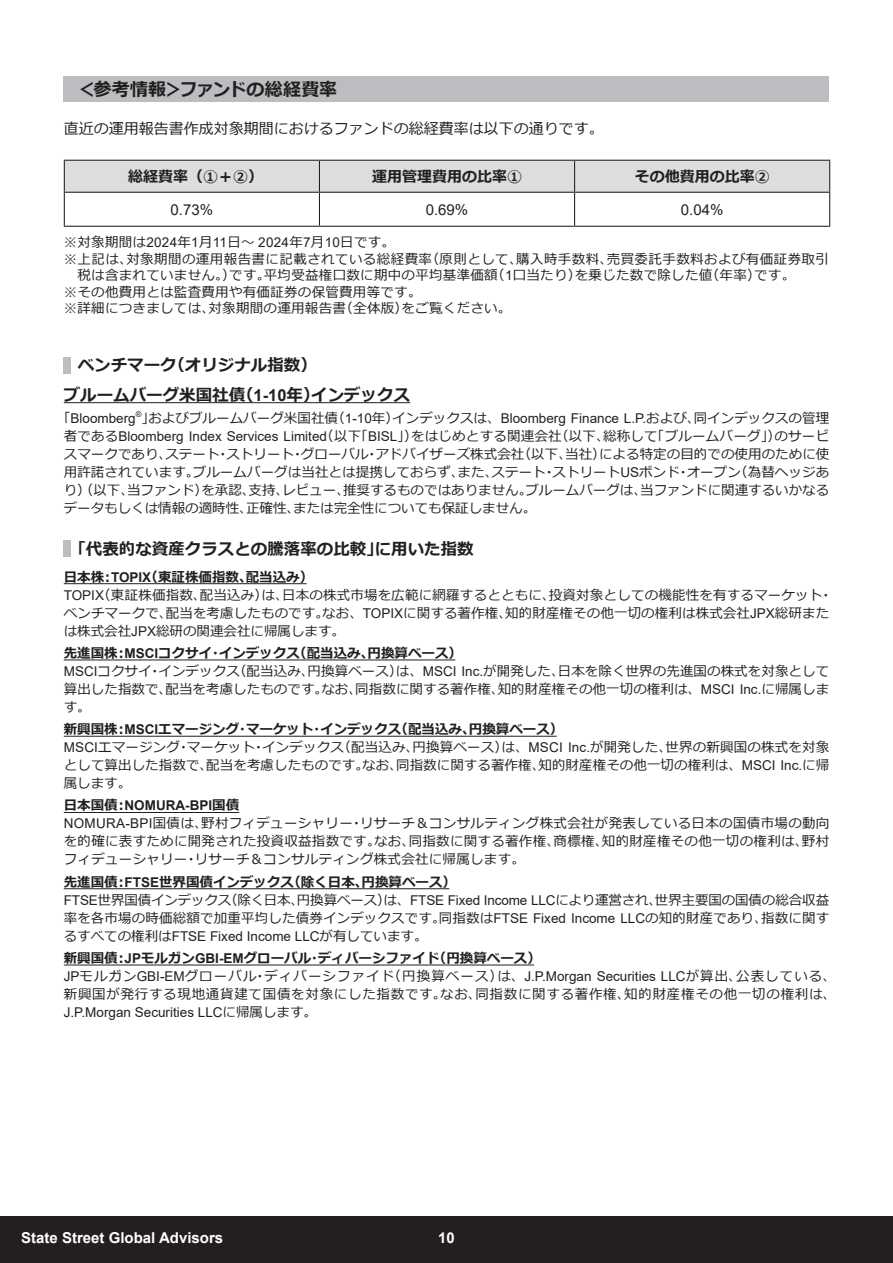
<style>
.page{position:relative;width:893px;height:1263px;background:#fff}
.page>*{position:absolute;margin:0;border:0;box-sizing:border-box;transform-origin:0 0}
.t1{font:700 18px "Meiryo";letter-spacing:.005em;color:#231f20}
.t2{font:700 16.5px/29.2px "Meiryo";color:#231f20}
.t3{font:15px "Meiryo";color:#231f20}
.t4{font:700 15px "Meiryo";color:#231f20}
.t5{font:700 15px "Arial";color:#fff}
.t6{font:15px "Arial";color:#231f20}
.t7{font:700 14.85px "Arial";color:#fff}
.t8{font:13.5px/18px "Meiryo";letter-spacing:.01em;color:#231f20}
.t9{font:13.5px/18px "Meiryo";letter-spacing:.055em;color:#231f20}
.t10{font:13.5px "Arial";color:#231f20}
.t11{font:13.5px "Meiryo";letter-spacing:.03em;color:#231f20}
.t12{font:700 13.5px "Arial";color:#231f20}
.t13{font:7.8px "Arial";color:#231f20}
.s1{font-family:"Arial"}
.s2{font-weight:700}
.s3{font-family:"Arial";font-weight:700}
.s4{font-family:"Meiryo"}
</style>
<div class="page">
<div style="left:0;top:1216px;width:893px;height:47px;background:#231f20"></div>
<hr style="left:64px;top:402px;width:346px;height:1px;background:#231f20">
<hr style="left:64px;top:583px;width:243px;height:1px;background:#231f20">
<hr style="left:64px;top:660px;width:391px;height:1px;background:#231f20">
<hr style="left:64px;top:736px;width:493px;height:1px;background:#231f20">
<hr style="left:64px;top:812px;width:175px;height:1px;background:#231f20">
<hr style="left:64px;top:888px;width:385px;height:1px;background:#231f20">
<hr style="left:64px;top:965px;width:470px;height:1px;background:#231f20">
<div style="left:64px;top:77px;width:765px;height:25px;background:#bcbdc0"></div>
<div style="left:65px;top:161px;width:764px;height:31px;background:#dcdddf"></div>
<hr style="left:64px;top:161px;width:1px;height:31px;background:#231f20">
<hr style="left:64px;top:160px;width:255px;height:1px;background:#231f20">
<hr style="left:319px;top:161px;width:1px;height:31px;background:#231f20">
<hr style="left:319px;top:160px;width:256px;height:1px;background:#231f20">
<hr style="left:574px;top:161px;width:1px;height:31px;background:#231f20">
<hr style="left:575px;top:160px;width:255px;height:1px;background:#231f20">
<hr style="left:829px;top:161px;width:1px;height:31px;background:#231f20">
<hr style="left:64px;top:193px;width:1px;height:33px;background:#231f20">
<hr style="left:64px;top:192px;width:255px;height:1px;background:#231f20">
<hr style="left:319px;top:192px;width:256px;height:1px;background:#231f20">
<hr style="left:319px;top:193px;width:1px;height:33px;background:#231f20">
<hr style="left:64px;top:226px;width:255px;height:1px;background:#231f20">
<hr style="left:319px;top:226px;width:256px;height:1px;background:#231f20">
<hr style="left:574px;top:193px;width:1px;height:33px;background:#231f20">
<hr style="left:575px;top:192px;width:255px;height:1px;background:#231f20">
<hr style="left:829px;top:193px;width:1px;height:33px;background:#231f20">
<hr style="left:575px;top:226px;width:255px;height:1px;background:#231f20">
<div style="left:64px;top:357px;width:7px;height:16px;background:#bcbdc0"></div>
<div style="left:64px;top:541px;width:7px;height:16px;background:#bcbdc0"></div>
<h1 class="t1" style="left:77px;top:77px;width:262px">＜参考情報＞ファンドの総経費率</h1>
<p class="t3" style="left:64px;top:118px;width:542px">直近の運用報告書作成対象期間におけるファンドの総経費率は以下の通りです。</p>
<p class="t4" style="left:128px;top:166px;width:136px">総経費率（①＋②）</p>
<p class="t4" style="left:372px;top:166px;width:151px">運用管理費用の比率①</p>
<p class="t4" style="left:635px;top:166px;width:137px">その他費用の比率②</p>
<p class="t6" style="left:171px;top:199px;width:44px">0.73%</p>
<p class="t6" style="left:426px;top:199px;width:44px">0.69%</p>
<p class="t6" style="left:681px;top:199px;width:44px">0.04%</p>
<p class="t8" style="left:64px;top:234px;width:333px">※対象期間は<span class="s1">2024</span>年<span class="s1">1</span>月<span class="s1">11</span>日～ <span class="s1">2024</span>年<span class="s1">7</span>月<span class="s1">10</span>日です。</p>
<p class="t11" style="left:64px;top:249px;width:767px">※上記は、対象期間の運用報告書に記載されている総経費率（原則として、購入時手数料、売買委託手数料および有価証券取引</p>
<p class="t8" style="left:78px;top:267px;width:719px">税は含まれていません。）です。平均受益権口数に期中の平均基準価額（<span class="s1">1</span>口当たり）を乗じた数で除した値（年率）です。</p>
<p class="t8" style="left:64px;top:283px;width:359px">※その他費用とは監査費用や有価証券の保管費用等です。</p>
<p class="t8" style="left:64px;top:300px;width:449px">※詳細につきましては、対象期間の運用報告書（全体版）をご覧ください。</p>
<p class="t2" style="left:64px;top:351px;width:348px;text-indent:14px">ベンチマーク（オリジナル指数）<br>ブルームバーグ米国社債（<span class="s1">1-10</span>年）インデックス</p>
<p class="t8" style="left:57px;top:410px;width:774px">「<span class="s1">Bloomberg</span> 」およびブルームバーグ米国社債（<span class="s1">1-10</span>年）インデックスは、<span class="s1">Bloomberg Finance L.P.</span>および、同インデックスの管理</p>
<p class="t13" style="left:136px;top:409px;width:7px">®</p>
<p class="t8" style="left:64px;top:428px;width:767px;text-align:justify">者である<span class="s1">Bloomberg Index Services Limited</span>（以下「<span class="s1">BISL</span>」）をはじめとする関連会社（以下、総称して「ブルームバーグ」）のサービスマークであり、ステート・ストリート・グローバル・アドバイザーズ株式会社（以下、当社）による特定の目的での使用のために使用許諾されています。ブルームバーグは当社とは提携しておらず、また、ステート・ストリート<span class="s1">US</span>ボンド・オープン（為替ヘッジあり）（以下、当ファンド）を承認、支持、レビュー、推奨するものではありません。ブルームバーグは、当ファンドに関連するいかなるデータもしくは情報の適時性、正確性、または完全性についても保証しません。</p>
<p class="t2" style="left:69px;top:535px;width:406px">「代表的な資産クラスとの騰落率の比較」に用いた指数</p>
<p class="t8" style="left:64px;top:568px;width:770px"><span class="s2">日本株︓</span><span class="s3">TOPIX</span><span class="s2">（東証株価指数、配当込み）<br></span><span class="s1">TOPIX</span>（東証株価指数、配当込み）は、日本の株式市場を広範に網羅するとともに、投資対象としての機能性を有するマーケット・ベンチマークで、配当を考慮したものです。なお、<span class="s1">TOPIX</span>に関する著作権、知的財産権その他一切の権利は株式会社<span class="s1">JPX</span>総研または株式会社<span class="s1">JPX</span>総研の関連会社に帰属します。</p>
<p class="t8" style="left:64px;top:645px;width:767px"><span class="s2">先進国株︓</span><span class="s3">MSCI</span><span class="s2">コクサイ・インデックス（配当込み、円換算ベース）<br></span><span class="s1">MSCI</span>コクサイ・インデックス（配当込み、円換算ベース）は、<span class="s1">MSCI Inc.</span>が開発した、日本を除く世界の先進国の株式を対象として算出した指数で、配当を考慮したものです。なお、同指数に関する著作権、知的財産権その他一切の権利は、<span class="s1">MSCI Inc.</span>に帰属します。</p>
<p class="t8" style="left:64px;top:721px;width:767px"><span class="s2">新興国株︓</span><span class="s3">MSCI</span><span class="s2">エマージング・マーケット・インデックス（配当込み、円換算ベース）<br></span><span class="s1">MSCI</span>エマージング・マーケット・インデックス（配当込み、円換算ベース）は、<span class="s1">MSCI Inc.</span>が開発した、世界の新興国の株式を対象として算出した指数で、配当を考慮したものです。なお、同指数に関する著作権、知的財産権その他一切の権利は、<span class="s1">MSCI Inc.</span>に帰属します。</p>
<p class="t12" style="left:64px;top:796px;width:177px"><span class="s4">日本国債︓</span>NOMURA-BPI<span class="s4">国債</span></p>
<p class="t8" style="left:64px;top:815px;width:767px;text-align:justify"><span class="s1">NOMURA-BPI</span>国債は、野村フィデューシャリー・リサーチ＆コンサルティング株式会社が発表している日本の国債市場の動向を的確に表すために開発された投資収益指数です。なお、同指数に関する著作権、商標権、知的財産権その他一切の権利は、野村フィデューシャリー・リサーチ＆コンサルティング株式会社に帰属します。</p>
<p class="t8" style="left:64px;top:873px;width:767px"><span class="s2">先進国債︓</span><span class="s3">FTSE</span><span class="s2">世界国債インデックス（除く日本、円換算ベース）<br></span><span class="s1">FTSE</span>世界国債インデックス（除く日本、円換算ベース）は、<span class="s1">FTSE Fixed Income LLC</span>により運営され、世界主要国の国債の総合収益率を各市場の時価総額で加重平均した債券インデックスです。同指数は<span class="s1">FTSE Fixed Income LLC</span>の知的財産であり、指数に関す</p>
<p class="t10" style="left:64px;top:927px;width:365px"><span class="s4">るすべての権利は</span>FTSE Fixed Income LLC<span class="s4">が有しています。</span></p>
<p class="t9" style="left:64px;top:950px;width:774px"><span class="s2">新興国債︓</span><span class="s3">JP</span><span class="s2">モルガン</span><span class="s3">GBI-EM</span><span class="s2">グローバル・ディバーシファイド（円換算ベース）<br></span><span class="s1">JP</span>モルガン<span class="s1">GBI-EM</span>グローバル・ディバーシファイド（円換算ベース）は、<span class="s1">J.P.Morgan Securities LLC</span>が算出、公表している、新興国が発行する現地通貨建て国債を対象にした指数です。なお、同指数に関する著作権、知的財産権その他一切の権利は、</p>
<p class="t10" style="left:64px;top:1003px;width:255px">J.P.Morgan Securities LLC<span class="s4">に帰属します。</span></p>
<p class="t5" style="left:21px;top:1227px;width:203px">State Street Global Advisors</p>
<p class="t7" style="left:438px;top:1227px;width:18px">10</p>
</div>
